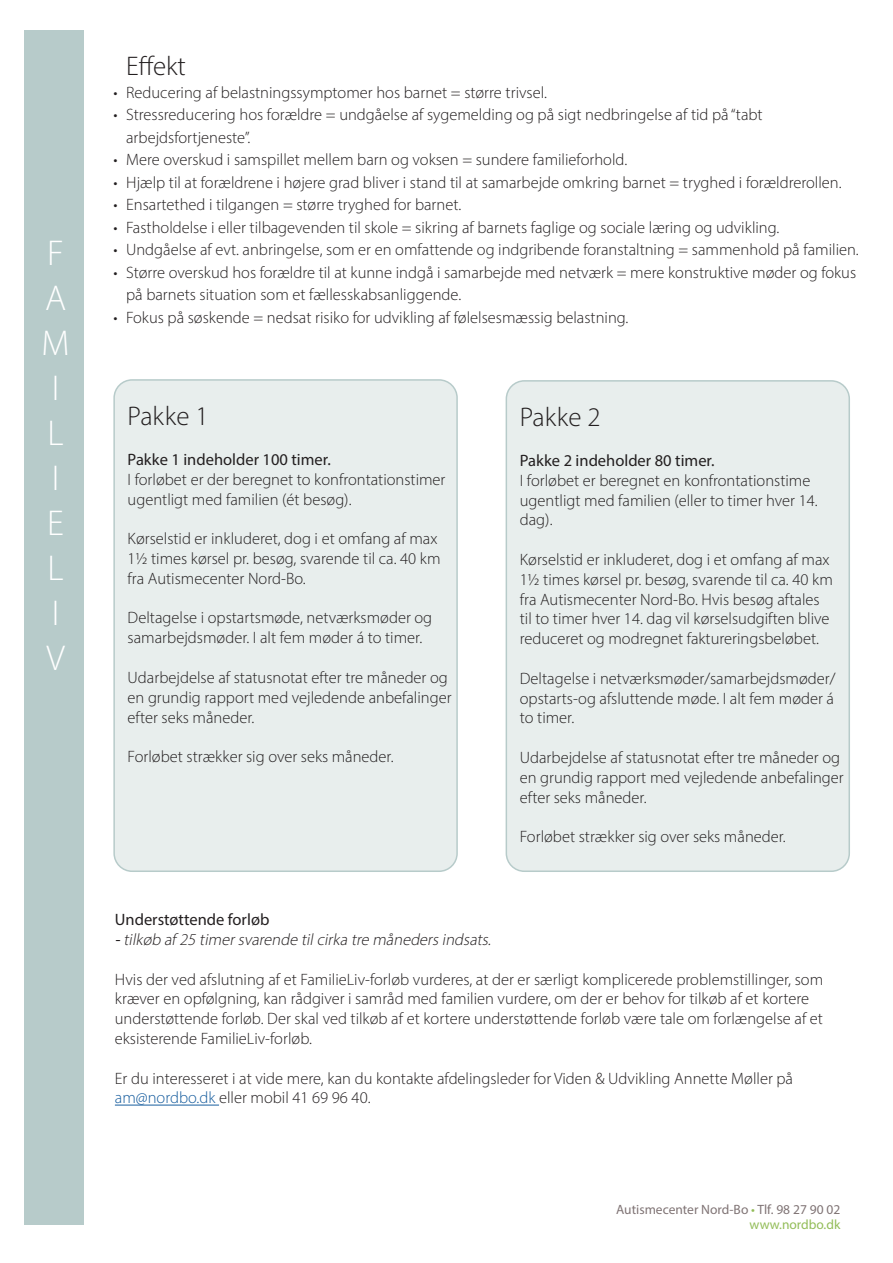
<style>
.page{position:relative;width:893px;height:1263px;background:#fff}
.page>*{position:absolute;margin:0;border:0;box-sizing:border-box;transform-origin:0 0}
.t1{font:300 36px/45px "Myriad Pro";color:#fff}
.t2{font:300 27px "Myriad Pro";color:#231f20}
.t3{font:300 16.5px/19.8px "Myriad Pro";color:#231f20}
.t4{font:italic 300 16.5px/19.8px "Myriad Pro";color:#231f20}
.t5{font:16.5px "Myriad Pro";color:#231f20}
.t6{font:13.5px/15px "Myriad Pro";color:#807475;text-align:right}
.s1{font-weight:400;font-style:normal}
.s2{font-weight:400}
.s3{color:#175d9e}
.s4{color:#93bd59}
</style>
<div class="page">
<div style="left:24px;top:31px;width:60px;height:1194px;background:#b7cbca"></div>
<div style="left:114px;top:380px;width:343px;height:491px;background:#e8eeed;border-radius:18px"></div>
<div style="left:113px;top:379px;width:345px;height:493px;border:2px solid #b7cbca;border-radius:18px"></div>
<div style="left:506px;top:381px;width:343px;height:490px;background:#e8eeed;border-radius:18px"></div>
<div style="left:506px;top:380px;width:344px;height:492px;border:2px solid #b7cbca;border-radius:18px"></div>
<hr style="left:115px;top:1105px;width:104px;height:1px;background:#175d9e">
<h1 class="t1" style="left:42px;top:230px;width:30px">F<br>A<br>M<br>I<br>L<br>I<br>E<br>L<br>I<br>V</h1>
<h2 class="t2" style="left:126px;top:50px;width:61px">Effekt</h2>
<p class="t3" style="left:113px;top:82px;width:435px">• Reducering af belastningssymptomer hos barnet = større trivsel.</p>
<p class="t3" style="left:126px;top:103px;width:638px;line-height:22.5px;text-indent:-13px">• Stressreducering hos forældre = undgåelse af sygemelding og på sigt nedbringelse af tid på “tabt arbejdsfortjeneste”.</p>
<p class="t3" style="left:113px;top:150px;width:515px">• Mere overskud i samspillet mellem barn og voksen = sundere familieforhold.</p>
<p class="t3" style="left:113px;top:172px;width:730px">• Hjælp til at forældrene i højere grad bliver i stand til at samarbejde omkring barnet = tryghed i forældrerollen.</p>
<p class="t3" style="left:113px;top:195px;width:350px">• Ensartethed i tilgangen = større tryghed for barnet.</p>
<p class="t3" style="left:113px;top:217px;width:667px">• Fastholdelse i eller tilbagevenden til skole = sikring af barnets faglige og sociale læring og udvikling.</p>
<p class="t3" style="left:113px;top:240px;width:747px">• Undgåelse af evt. anbringelse, som er en omfattende og indgribende foranstaltning = sammenhold på familien.</p>
<p class="t3" style="left:126px;top:261px;width:732px;line-height:22.5px;text-indent:-13px">• Større overskud hos forældre til at kunne indgå i samarbejde med netværk = mere konstruktive møder og fokus på barnets situation som et fællesskabsanliggende.</p>
<p class="t3" style="left:113px;top:307px;width:517px">• Fokus på søskende = nedsat risiko for udvikling af følelsesmæssig belastning.</p>
<h2 class="t2" style="left:128px;top:400px;width:82px">Pakke 1</h2>
<p class="t5" style="left:128px;top:449px;width:205px">Pakke 1 indeholder 100 timer.</p>
<p class="t3" style="left:128px;top:469px;width:319px">I forløbet er der beregnet to konfrontationstimer ugentligt med familien (ét besøg).</p>
<p class="t3" style="left:128px;top:529px;width:315px">Kørselstid er inkluderet, dog i et omfang af max<br>1½ times kørsel pr. besøg, svarende til ca. 40 km fra Autismecenter Nord-Bo.</p>
<p class="t3" style="left:128px;top:608px;width:306px">Deltagelse i opstartsmøde, netværksmøder og samarbejdsmøder. I alt fem møder á to timer.</p>
<p class="t3" style="left:128px;top:667px;width:325px">Udarbejdelse af statusnotat efter tre måneder og en grundig rapport med vejledende anbefalinger efter seks måneder.</p>
<p class="t3" style="left:128px;top:746px;width:267px">Forløbet strækker sig over seks måneder.</p>
<h2 class="t2" style="left:520px;top:401px;width:82px">Pakke 2</h2>
<p class="t5" style="left:520px;top:450px;width:196px">Pakke 2 indeholder 80 timer.</p>
<p class="t3" style="left:520px;top:470px;width:299px">I forløbet er beregnet en konfrontationstime ugentligt med familien (eller to timer hver 14. dag).</p>
<p class="t3" style="left:520px;top:549px;width:315px">Kørselstid er inkluderet, dog i et omfang af max 1½ times kørsel pr. besøg, svarende til ca. 40 km fra Autismecenter Nord-Bo. Hvis besøg aftales til to timer hver 14. dag vil kørselsudgiften blive reduceret og modregnet faktureringsbeløbet.</p>
<p class="t3" style="left:520px;top:668px;width:317px;text-align:justify">Deltagelse i netværksmøder/samarbejdsmøder/ opstarts-og afsluttende møde. I alt fem møder á to timer.</p>
<p class="t3" style="left:520px;top:747px;width:325px">Udarbejdelse af statusnotat efter tre måneder og en grundig rapport med vejledende anbefalinger efter seks måneder.</p>
<p class="t3" style="left:520px;top:827px;width:267px">Forløbet strækker sig over seks måneder.</p>
<p class="t4" style="left:115px;top:910px;width:381px"><span class="s1">Understøttende forløb<br></span><span class="s2">-</span>tilkøb af 25 timersvarende tilcirka tre månedersindsats.</p>
<p class="t3" style="left:115px;top:969px;width:710px">Hvis der ved afslutning af et FamilieLiv-forløb vurderes, at der er særligt komplicerede problemstillinger, som kræver en opfølgning, kan rådgiver i samråd med familien vurdere, om der er behov for tilkøb af et kortere understøttende forløb. Der skal ved tilkøb af et kortere understøttende forløb være tale om forlængelse af et eksisterende FamilieLiv-forløb.</p>
<p class="t3" style="left:115px;top:1068px;width:680px">Er du interesseret i at vide mere, kan du kontakte afdelingsleder for Viden &amp; Udvikling Annette Møller på <span class="s3">am@nordbo.dk</span> eller mobil 41 69 96 40.</p>
<p class="t6" style="left:616px;top:1201px;width:226px">Autismecenter Nord-Bo <span class="s4">•</span> Tlf. 98 27 90 02 <span class="s4">www.nordbo.dk</span></p>
</div>
